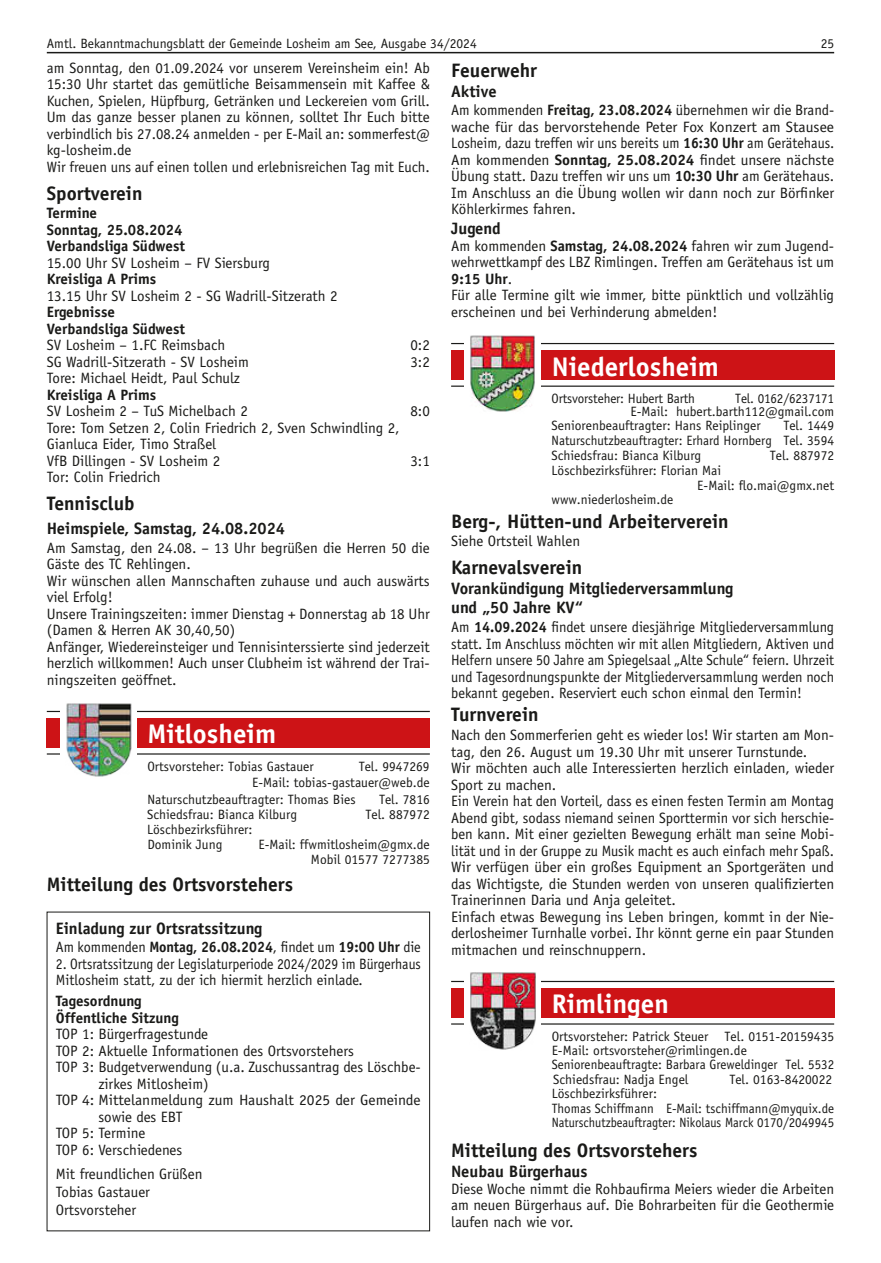
<style>
.page{position:relative;width:881px;height:1263px;background:#fff}
.page>*{position:absolute;margin:0;border:0;box-sizing:border-box;transform-origin:0 0}
.t1{font:700 27px "Officina Sans LT";color:#fff}
.t2{font:700 19.5px "Officina Sans LT";color:#1a1a18}
.t3{font:700 16.5px/19.8px "Officina Sans LT";color:#1a1a18}
.t4{font:15px/16.5px "Officina Sans LT";color:#1a1a18}
.t5{font:15px/16.5px "Officina Sans LT";color:#1a1a18;text-align:justify;scale:.96 1}
.t6{font:700 15px/16.5px "Officina Sans LT";color:#1a1a18}
.t7{font:15px/16.5px "Officina Sans LT";color:#1a1a18;scale:.92 1}
.t8{font:700 15px "Officina Sans LT";color:#1a1a18;scale:.95 1}
.t9{font:13.5px/14.5px "Officina Sans";color:#1a1a18}
.t10{font:13.5px "Officina Sans LT";color:#1a1a18}
.s1{font-weight:700}
.s2{font-weight:400}
</style>
<div class="page">
<hr style="left:47px;top:52px;width:786px;height:1px;background:#1a1a18">
<hr style="left:451px;top:343px;width:382px;height:1px;background:#1a1a18">
<div style="left:451px;top:350px;width:382px;height:30px;background:#cd1316"></div>
<hr style="left:451px;top:386px;width:382px;height:1px;background:#1a1a18">
<div style="left:464px;top:334px;width:76px;height:83px;background:#fff"></div>
<img style="left:470px;top:335px;width:65px;height:77px">
<hr style="left:451px;top:981px;width:382px;height:1px;background:#1a1a18">
<div style="left:451px;top:988px;width:382px;height:30px;background:#cd1316"></div>
<hr style="left:451px;top:1023px;width:382px;height:1px;background:#1a1a18">
<div style="left:464px;top:972px;width:76px;height:83px;background:#fff"></div>
<img style="left:470px;top:972px;width:66px;height:78px">
<div style="left:47px;top:718px;width:382px;height:30px;background:#cd1316"></div>
<hr style="left:47px;top:753px;width:382px;height:2px;background:#1a1a18">
<hr style="left:47px;top:711px;width:382px;height:1px;background:#1a1a18">
<div style="left:60px;top:702px;width:76px;height:83px;background:#fff"></div>
<img style="left:66px;top:703px;width:66px;height:74px">
<p class="t10" style="left:47px;top:35px;width:431px">Amtl. Bekanntmachungsblatt der Gemeinde Losheim am See, Ausgabe 34/2024</p>
<p class="t10" style="left:820px;top:35px;width:15px">25</p>
<h2 class="t2" style="left:451px;top:58px;width:87px">Feuerwehr</h2>
<p class="t3" style="left:451px;top:81px;width:47px">Aktive</p>
<p class="t4" style="left:451px;top:102px;width:384px;text-align:justify">Am kommenden <span class="s1">Freitag, 23.08.2024</span> übernehmen wir die Brand&shy;wache für das bervorstehende Peter Fox Konzert am Stausee Losheim, dazu treffen wir uns bereits um <span class="s1">16:30 Uhr</span> am Gerätehaus.<br>Am kommenden <span class="s1">Sonntag, 25.08.2024</span> findet unsere nächste Übung statt. Dazu treffen wir uns um <span class="s1">10:30 Uhr</span> am Gerätehaus.<br>Im Anschluss an die Übung wollen wir dann noch zur Börfinker Köhlerkirmes fahren.</p>
<p class="t3" style="left:451px;top:219px;width:51px">Jugend</p>
<p class="t4" style="left:451px;top:237px;width:384px">Am kommenden <span class="s1">Samstag, 24.08.2024</span> fahren wir zum Jugend&shy;wehrwettkampf des LBZ Rimlingen. Treffen am Gerätehaus ist um <span class="s1">9:15 Uhr</span>.<br>Für alle Termine gilt wie immer, bitte pünktlich und vollzählig erscheinen und bei Verhinderung abmelden!</p>
<p class="t4" style="left:47px;top:60px;width:384px">am Sonntag, den 01.09.2024 vor unserem Vereinsheim ein! Ab 15:30 Uhr startet das gemütliche Beisammensein mit Kaffee &amp; Kuchen, Spielen, Hüpfburg, Getränken und Leckereien vom Grill.<br>Um das ganze besser planen zu können, solltet Ihr Euch bitte verbindlich bis 27.08.24 anmelden - per E-Mail an: sommerfest@ kg-losheim.de<br>Wir freuen uns auf einen tollen und erlebnisreichen Tag mit Euch.</p>
<h2 class="t2" style="left:47px;top:181px;width:97px">Sportverein</h2>
<p class="t6" style="left:47px;top:205px;width:140px">Termine<br>Sonntag, 25.08.2024<br>Verbandsliga Südwest</p>
<p class="t4" style="left:47px;top:254px;width:225px">15.00 Uhr SV Losheim – FV Siersburg</p>
<p class="t6" style="left:47px;top:271px;width:111px">Kreisliga A Prims</p>
<p class="t4" style="left:47px;top:287px;width:292px">13.15 Uhr SV Losheim 2 - SG Wadrill-Sitzerath 2</p>
<p class="t6" style="left:47px;top:304px;width:140px">Ergebnisse<br>Verbandsliga Südwest</p>
<p class="t4" style="left:47px;top:337px;width:180px">SV Losheim – 1.FC Reimsbach</p>
<p class="t4" style="left:410px;top:337px;width:21px">0:2</p>
<p class="t4" style="left:47px;top:353px;width:203px">SG Wadrill-Sitzerath - SV Losheim</p>
<p class="t4" style="left:410px;top:353px;width:21px">3:2</p>
<p class="t4" style="left:47px;top:370px;width:195px">Tore: Michael Heidt, Paul Schulz</p>
<p class="t6" style="left:47px;top:386px;width:111px">Kreisliga A Prims</p>
<p class="t4" style="left:47px;top:403px;width:202px">SV Losheim 2 – TuS Michelbach 2</p>
<p class="t4" style="left:410px;top:403px;width:21px">8:0</p>
<p class="t4" style="left:47px;top:419px;width:354px">Tore: Tom Setzen 2, Colin Friedrich 2, Sven Schwindling 2,<br>Gianluca Eider, Timo Straßel<br>VfB Dillingen - SV Losheim 2</p>
<h1 class="t1" style="left:551px;top:349px;width:169px">Niederlosheim</h1>
<p class="t9" style="left:551px;top:391px;width:145px">Ortsvorsteher: Hubert Barth</p>
<p class="t9" style="left:735px;top:391px;width:100px">Tel. 0162/6237171</p>
<p class="t9" style="left:630px;top:404px;width:205px">E-Mail: hubert.barth112@gmail.com</p>
<p class="t9" style="left:551px;top:419px;width:211px">Seniorenbeauftragter: Hans Reiplinger</p>
<p class="t9" style="left:551px;top:419px;width:284px;text-align:justify;text-indent:232px">Tel. 1449<br>Naturschutzbeauftragter: Erhard Hornberg Tel. 3594<br>Schiedsfrau: Bianca Kilburg</p>
<p class="t9" style="left:769px;top:448px;width:66px">Tel. 887972</p>
<p class="t4" style="left:410px;top:452px;width:21px">3:1</p>
<p class="t9" style="left:551px;top:463px;width:171px">Löschbezirksführer: Florian Mai</p>
<p class="t9" style="left:697px;top:478px;width:138px">E-Mail: flo.mai@gmx.net</p>
<p class="t9" style="left:551px;top:492px;width:123px">www.niederlosheim.de</p>
<p class="t4" style="left:47px;top:469px;width:115px">Tor: Colin Friedrich</p>
<h2 class="t2" style="left:47px;top:491px;width:89px">Tennisclub</h2>
<p class="t3" style="left:47px;top:518px;width:240px">Heimspiele, Samstag, 24.08.2024</p>
<p class="t4" style="left:47px;top:539px;width:384px">Am Samstag, den 24.08. – 13 Uhr begrüßen die Herren 50 die Gäste des TC Rehlingen.<br>Wir wünschen allen Mannschaften zuhause und auch auswärts viel Erfolg!<br>Unsere Trainingszeiten: immer Dienstag + Donnerstag ab 18 Uhr (Damen &amp; Herren AK 30,40,50)<br>Anfänger, Wiedereinsteiger und Tennisinterssierte sind jederzeit herzlich willkommen! Auch unser Clubheim ist während der Trai&shy;ningszeiten geöffnet.</p>
<h2 class="t2" style="left:451px;top:509px;width:279px">Berg-, Hütten-und Arbeiterverein</h2>
<p class="t4" style="left:451px;top:533px;width:130px">Siehe Ortsteil Wahlen</p>
<h2 class="t2" style="left:451px;top:555px;width:133px">Karnevalsverein</h2>
<p class="t3" style="left:451px;top:578px;width:284px">Vorankündigung Mitgliederversammlung und „50 Jahre KV“</p>
<p class="t5" style="left:451px;top:619px;width:400px">Am <span class="s1">14.09.2024</span> findet unsere diesjährige Mitgliederversammlung statt. Im Anschluss möchten wir mit allen Mitgliedern, Aktiven und Helfern unsere 50 Jahre am Spiegelsaal „Alte Schule“ feiern. Uhrzeit und Tagesordnungspunkte der Mitgliederversammlung werden noch bekannt gegeben. Reserviert euch schon einmal den Termin!</p>
<h2 class="t2" style="left:451px;top:703px;width:89px">Turnverein</h2>
<p class="t4" style="left:451px;top:727px;width:384px">Nach den Sommerferien geht es wieder los! Wir starten am Mon&shy;tag, den 26. August um 19.30 Uhr mit unserer Turnstunde.<br>Wir möchten auch alle Interessierten herzlich einladen, wieder Sport zu machen.<br>Ein Verein hat den Vorteil, dass es einen festen Termin am Montag Abend gibt, sodass niemand seinen Sporttermin vor sich herschie&shy;ben kann. Mit einer gezielten Bewegung erhält man seine Mobi&shy;lität und in der Gruppe zu Musik macht es auch einfach mehr Spaß.<br>Wir verfügen über ein großes Equipment an Sportgeräten und das Wichtigste, die Stunden werden von unseren qualifizierten Trainerinnen Daria und Anja geleitet.<br>Einfach etwas Bewegung ins Leben bringen, kommt in der Nie&shy;derlosheimer Turnhalle vorbei. Ihr könnt gerne ein paar Stunden mitmachen und reinschnuppern.</p>
<h1 class="t1" style="left:147px;top:717px;width:130px">Mitlosheim</h1>
<p class="t9" style="left:147px;top:759px;width:168px">Ortsvorsteher: Tobias Gastauer</p>
<p class="t9" style="left:358px;top:759px;width:72px">Tel. 9947269</p>
<p class="t9" style="left:252px;top:775px;width:179px">E-Mail: tobias-gastauer@web.de</p>
<p class="t9" style="left:147px;top:792px;width:210px">Naturschutzbeauftragter: Thomas Bies</p>
<p class="t9" style="left:379px;top:792px;width:52px">Tel. 7816</p>
<p class="t9" style="left:147px;top:807px;width:151px">Schiedsfrau: Bianca Kilburg</p>
<p class="t9" style="left:365px;top:807px;width:66px">Tel. 887972</p>
<p class="t9" style="left:147px;top:821px;width:107px;line-height:15px">Löschbezirksführer:<br>Dominik Jung</p>
<p class="t9" style="left:258px;top:836px;width:173px;line-height:15px;text-align:right">E-Mail: ffwmitlosheim@gmx.de<br>Mobil 01577 7277385</p>
<h2 class="t2" style="left:47px;top:872px;width:247px">Mitteilung des Ortsvorstehers</h2>
<p class="t3" style="left:56px;top:918px;width:208px">Einladung zur Ortsratssitzung</p>
<p class="t8" style="left:56px;top:938px;width:385px"><span class="s2">Am kommenden</span> Montag, 26.08.2024<span class="s2">, findet um</span> 19:00 Uhr <span class="s2">die</span></p>
<p class="t7" style="left:56px;top:955px;width:398px">2. Ortsratssitzung der Legislaturperiode 2024/2029 im Bürgerhaus<br>Mitlosheim statt, zu der ich hiermit herzlich einlade.</p>
<p class="t6" style="left:56px;top:993px;width:125px">Tagesordnung<br>Öffentliche Sitzung</p>
<p class="t4" style="left:56px;top:1026px;width:154px">TOP 1: Bürgerfragestunde</p>
<p class="t4" style="left:56px;top:1042px;width:299px">TOP 2: Aktuelle Informationen des Ortsvorstehers</p>
<p class="t4" style="left:56px;top:1059px;width:366px">TOP 3: Budgetverwendung (u.a. Zuschussantrag des Löschbe-</p>
<p class="t4" style="left:98px;top:1075px;width:112px">zirkes Mitlosheim)</p>
<p class="t4" style="left:56px;top:1092px;width:366px">TOP 4: Mittelanmeldung zum Haushalt 2025 der Gemeinde</p>
<p class="t4" style="left:98px;top:1108px;width:85px">sowie des EBT</p>
<p class="t4" style="left:56px;top:1125px;width:91px">TOP 5: Termine</p>
<p class="t4" style="left:56px;top:1141px;width:128px">TOP 6: Verschiedenes</p>
<p class="t4" style="left:56px;top:1165px;width:148px;line-height:18px">Mit freundlichen Grüßen<br>Tobias Gastauer<br>Ortsvorsteher</p>
<h1 class="t1" style="left:551px;top:987px;width:119px">Rimlingen</h1>
<p class="t9" style="left:551px;top:1029px;width:284px">Ortsvorsteher: Patrick Steuer Tel. 0151-20159435<br>E-Mail: ortsvorsteher@rimlingen.de Seniorenbeauftragte: Barbara Greweldinger Tel. 5532<br>Schiedsfrau: Nadja Engel</p>
<p class="t9" style="left:729px;top:1072px;width:104px">Tel. 0163-8420022</p>
<p class="t9" style="left:551px;top:1086px;width:284px">Löschbezirksführer:<br>Thomas Schiffmann E-Mail: tschiffmann@myquix.de<br>Naturschutzbeauftragter: Nikolaus Marck 0170/2049945</p>
<h2 class="t2" style="left:451px;top:1138px;width:247px">Mitteilung des Ortsvorstehers</h2>
<p class="t3" style="left:451px;top:1161px;width:138px">Neubau Bürgerhaus</p>
<p class="t4" style="left:451px;top:1180px;width:384px;text-align:justify">Diese Woche nimmt die Rohbaufirma Meiers wieder die Arbeiten am neuen Bürgerhaus auf. Die Bohrarbeiten für die Geothermie laufen nach wie vor.</p>
</div>
